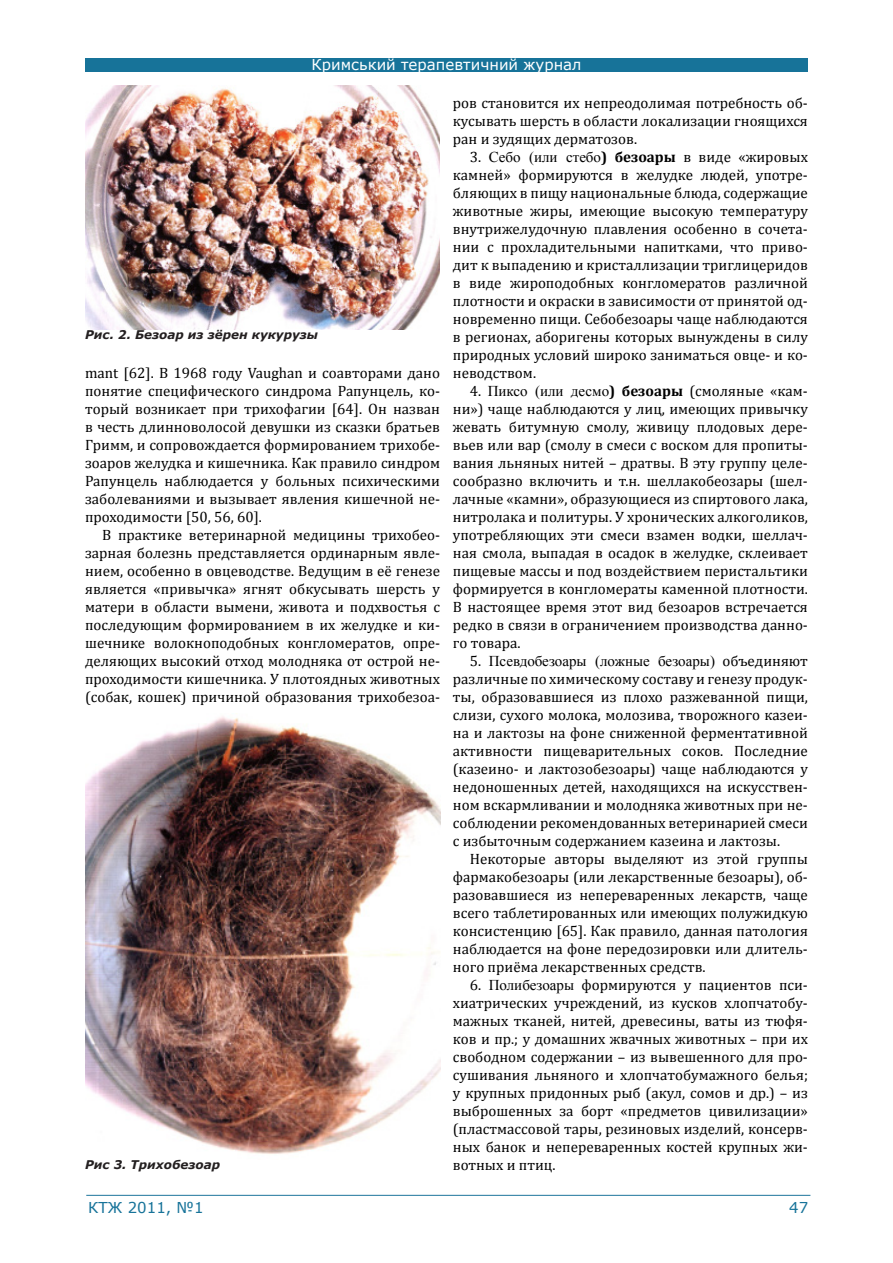
<style>
.page{position:relative;width:893px;height:1263px;background:#fff}
.page>*{position:absolute;margin:0;border:0;box-sizing:border-box;transform-origin:0 0}
.j-BAS{font:15px/18px "Cambria";color:#000;text-align:justify}
.t1{font:15px "Verdana";color:#fff}
.t2{font:15px "Verdana";color:#177399}
.j-Caption{font:italic 700 12px "Verdana";color:#231f20}
.s1{font-family:"Times New Roman"}
.s2{font-weight:700}
</style>
<div class="page">
<div style="left:85px;top:58px;width:723px;height:14px;background:#177399"></div>
<hr style="left:86px;top:1195px;width:724px;height:1px;background:#1c759b">
<img style="left:85px;top:85px;width:355px;height:244px">
<img style="left:85px;top:716px;width:355px;height:438px">
<p class="t1" style="left:311px;top:54px;width:272px">Кримський терапевтичний журнал</p>
<p class="j-Caption" style="left:85px;top:326px;width:234px">Рис. 2. Безоар из зёрен кукурузы</p>
<p class="j-BAS" style="left:85px;top:364px;width:357px">mant [62]. В 1968 году Vaughan и соавторами дано понятие специфического синдрома Рапунцель, ко&shy;торый возникает при трихофагии [64]. Он назван в честь длинноволосой девушки из сказки братьев Гримм, и сопровождается формированием трихобе&shy;зоаров желудка и кишечника. Как правило синдром Рапунцель наблюдается у больных психическими заболеваниями и вызывает явления кишечной не&shy;проходимости [50, 56, 60].</p>
<p class="j-BAS" style="left:85px;top:526px;width:357px;text-indent:17px">В практике ветеринарной медицины трихобео&shy;зарная болезнь представляется ординарным явле&shy;нием, особенно в овцеводстве. Ведущим в её генезе является «привычка» ягнят обкусывать шерсть у матери в области вымени, живота и подхвостья с последующим формированием в их желудке и ки&shy;шечнике волокноподобных конгломератов, опре&shy;деляющих высокий отход молодняка от острой не&shy;проходимости кишечника. У плотоядных животных (собак, кошек) причиной образования трихобезоа-</p>
<p class="j-Caption" style="left:85px;top:1156px;width:137px">Рис 3. Трихобезоар</p>
<p class="j-BAS" style="left:453px;top:94px;width:357px">ров становится их непреодолимая потребность об&shy;кусывать шерсть в области локализации гноящихся ран и зудящих дерматозов.</p>
<p class="j-BAS" style="left:453px;top:148px;width:357px;text-indent:17px">3. <span class="s1">Себо (или стебо</span><span class="s2">) безоары</span> в виде «жировых камней» формируются в желудке людей, употре&shy;бляющих в пищу национальные блюда, содержащие животные жиры, имеющие высокую температуру внутрижелудочную плавления особенно в сочета&shy;нии с прохладительными напитками, что приво&shy;дит к выпадению и кристаллизации триглицеридов в виде жироподобных конгломератов различной плотности и окраски в зависимости от принятой од&shy;новременно пищи. Себобезоары чаще наблюдаются в регионах, аборигены которых вынуждены в силу природных условий широко заниматься овце- и ко&shy;неводством.</p>
<p class="j-BAS" style="left:453px;top:382px;width:357px;text-indent:17px">4. <span class="s1">Пиксо (или десмо</span><span class="s2">) безоары</span> (смоляные «кам&shy;ни») чаще наблюдаются у лиц, имеющих привычку жевать битумную смолу, живицу плодовых дере&shy;вьев или вар (смолу в смеси с воском для пропиты&shy;вания льняных нитей – дратвы. В эту группу целе&shy;сообразно включить и т.н. шеллакобеозары (шел&shy;лачные «камни», образующиеся из спиртового лака, нитролака и политуры. У хронических алкоголиков, употребляющих эти смеси взамен водки, шеллач&shy;ная смола, выпадая в осадок в желудке, склеивает пищевые массы и под воздействием перистальтики формируется в конгломераты каменной плотности.<br>В настоящее время этот вид безоаров встречается редко в связи в ограничением производства данно&shy;го товара.</p>
<p class="j-BAS" style="left:453px;top:652px;width:357px;text-indent:17px">5. <span class="s1">Псевдобезоары (ложные безоары)</span> объединяют различные по химическому составу и генезу продук&shy;ты, образовавшиеся из плохо разжеванной пищи, слизи, сухого молока, молозива, творожного казеи&shy;на и лактозы на фоне сниженной ферментативной активности пищеварительных соков. Последние (казеино- и лактозобезоары) чаще наблюдаются у недоношенных детей, находящихся на искусствен&shy;ном вскармливании и молодняка животных при не&shy;соблюдении рекомендованных ветеринарией смеси с избыточным содержанием казеина и лактозы.</p>
<p class="j-BAS" style="left:453px;top:850px;width:357px;text-indent:17px">Некоторые авторы выделяют из этой группы фармакобезоары (или лекарственные безоары), об&shy;разовавшиеся из непереваренных лекарств, чаще всего таблетированных или имеющих полужидкую консистенцию [65]. Как правило, данная патология наблюдается на фоне передозировки или длитель&shy;ного приёма лекарственных средств.</p>
<p class="j-BAS" style="left:453px;top:976px;width:357px;text-indent:17px">6. <span class="s1">Полибезоары</span> формируются у пациентов пси&shy;хиатрических учреждений, из кусков хлопчатобу&shy;мажных тканей, нитей, древесины, ваты из тюфя&shy;ков и пр.; у домашних жвачных животных – при их свободном содержании – из вывешенного для про&shy;сушивания льняного и хлопчатобумажного белья; у крупных придонных рыб (акул, сомов и др.) – из выброшенных за борт «предметов цивилизации» (пластмассовой тары, резиновых изделий, консерв&shy;ных банок и непереваренных костей крупных жи&shy;вотных и птиц.</p>
<p class="t2" style="left:88px;top:1198px;width:117px">КТЖ 2011, №1</p>
<p class="t2" style="left:789px;top:1198px;width:21px">47</p>
</div>
